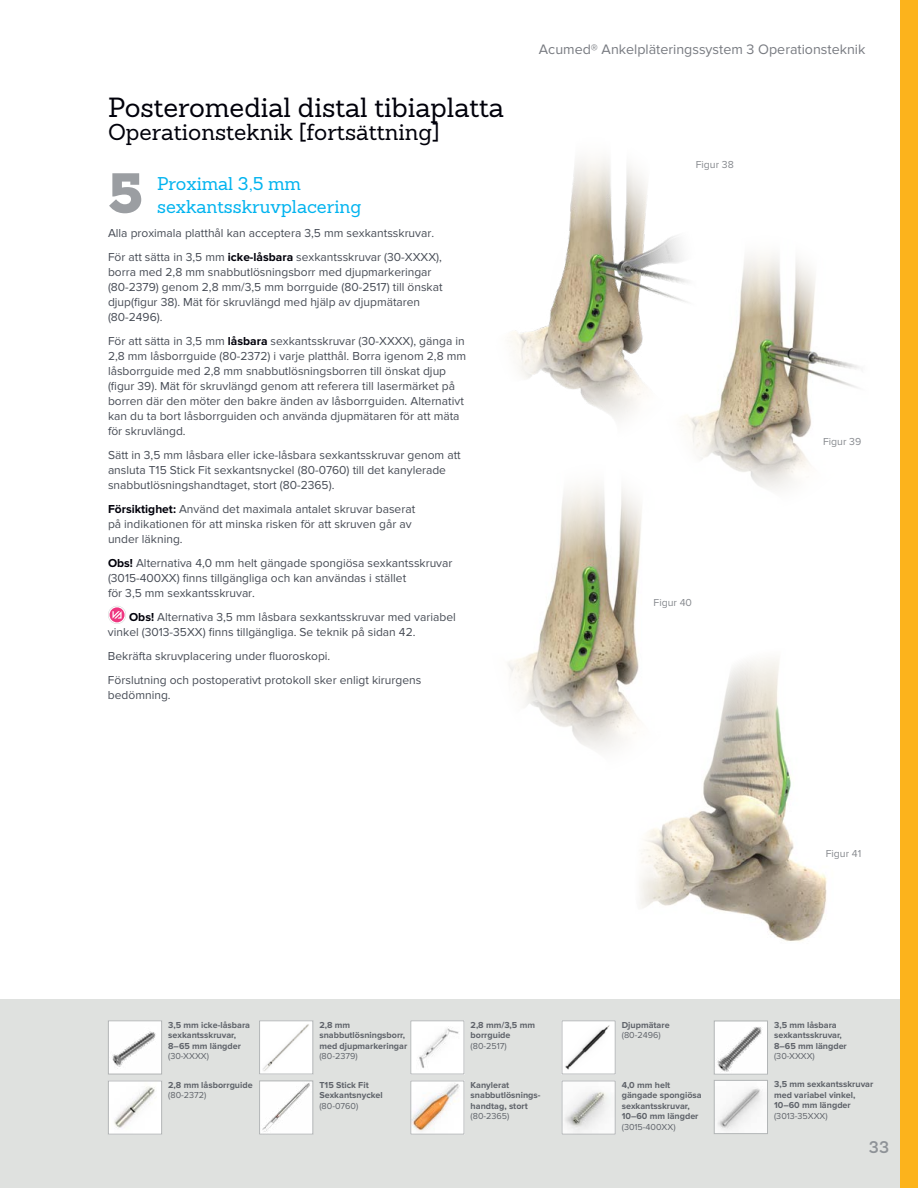
<style>
.page{position:relative;width:918px;height:1188px;background:#fff}
.page>*{position:absolute;margin:0;border:0;box-sizing:border-box;transform-origin:0 0}
.t1{font:900 54.75px "Sanchez Slab";color:#9b9ea2}
.t2{font:27px "Sanchez Slab";color:#00000a}
.t3{font:22.5px "Sanchez Slab";color:#00000a}
.t4{font:18px/23.4px "Sanchez Slab";color:#00b3ef}
.t5{font:600 16.5px "Sanchez Slab";color:#8e9297}
.t6{font:14.25px "Proxima Nova";color:#787b81}
.t7{font:12px/15px "Proxima Nova";color:#474c55}
.t8{font:10.5px "Proxima Nova";color:#878a8f}
.t9{font:700 9px/10.5px "Proxima Nova";color:#5f636a}
.t10{font:9px "Proxima Nova";color:#5f636a}
.s1{font-weight:700;color:#00000a}
</style>
<div class="page">
<div style="left:0;top:999px;width:918px;height:189px;background:#dfe1df"></div>
<img style="left:510px;top:159px;width:149px;height:260px">
<img style="left:508px;top:485px;width:134px;height:266px">
<img style="left:659px;top:236px;width:200px;height:254px">
<img style="left:631px;top:518px;width:196px;height:423px">
<img style="left:261px;top:1022px;width:50px;height:50px">
<div style="left:259px;top:1020px;width:54px;height:54px;border:1px solid #b2b5b6"></div>
<img style="left:110px;top:1022px;width:50px;height:50px">
<div style="left:108px;top:1020px;width:54px;height:54px;border:1px solid #b2b5b6"></div>
<img style="left:261px;top:1083px;width:50px;height:50px">
<div style="left:259px;top:1081px;width:54px;height:54px;border:1px solid #b2b5b6"></div>
<img style="left:564px;top:1083px;width:50px;height:50px">
<div style="left:562px;top:1081px;width:54px;height:54px;border:1px solid #b2b5b6"></div>
<img style="left:412px;top:1022px;width:50px;height:50px">
<div style="left:410px;top:1020px;width:54px;height:54px;border:1px solid #b2b5b6"></div>
<img style="left:110px;top:1083px;width:50px;height:50px">
<div style="left:108px;top:1081px;width:54px;height:54px;border:1px solid #b2b5b6"></div>
<img style="left:564px;top:1022px;width:50px;height:50px">
<div style="left:562px;top:1020px;width:54px;height:54px;border:1px solid #b2b5b6"></div>
<img style="left:412px;top:1083px;width:50px;height:50px">
<div style="left:410px;top:1081px;width:54px;height:54px;border:1px solid #b2b5b6"></div>
<img style="left:716px;top:1023px;width:50px;height:50px">
<div style="left:714px;top:1021px;width:54px;height:54px;border:1px solid #b2b5b6"></div>
<div style="left:900px;top:0;width:18px;height:1188px;background:#fcb31c"></div>
<svg style="left:108px;top:606px;width:18px;height:18px"></svg>
<img style="left:716px;top:1082px;width:50px;height:50px">
<div style="left:714px;top:1080px;width:54px;height:54px;border:1px solid #b2b5b6"></div>
<h2 class="t2" style="left:108px;top:90px;width:398px">Posteromedial distal tibiaplatta</h2>
<h3 class="t3" style="left:108px;top:117px;width:334px">Operationsteknik [fortsättning]</h3>
<h1 class="t1" style="left:108px;top:154px;width:37px">5</h1>
<h3 class="t4" style="left:157px;top:171px;width:206px">Proximal 3,5 mm sexkantsskruvplacering</h3>
<p class="t7" style="left:108px;top:221px;width:335px;line-height:24px">Alla proximala platthål kan acceptera 3,5 mm sexkantsskruvar.<br>För att sätta in 3,5 mm <span class="s1">icke-låsbara</span> sexkantsskruvar (30-XXXX),</p>
<p class="t7" style="left:108px;top:265px;width:336px">borra med 2,8 mm snabbutlösningsborr med djupmarkeringar (80-2379) genom 2,8 mm/3,5 mm borrguide (80-2517) till önskat djup(figur 38). Mät för skruvlängd med hjälp av djupmätaren (80-2496).</p>
<p class="t7" style="left:108px;top:334px;width:360px">För att sätta in 3,5 mm <span class="s1">låsbara</span> sexkantsskruvar (30-XXXX), gänga in 2,8 mm låsborrguide (80-2372) i varje platthål. Borra igenom 2,8 mm låsborrguide med 2,8 mm snabbutlösningsborren till önskat djup (figur 39). Mät för skruvlängd genom att referera till lasermärket på borren där den möter den bakre änden av låsborrguiden. Alternativt kan du ta bort låsborrguiden och använda djupmätaren för att mäta för skruvlängd.</p>
<p class="t7" style="left:108px;top:448px;width:354px">Sätt in 3,5 mm låsbara eller icke-låsbara sexkantsskruvar genom att ansluta T15 Stick Fit sexkantsnyckel (80-0760) till det kanylerade snabbutlösningshandtaget, stort (80-2365).</p>
<p class="t7" style="left:108px;top:502px;width:309px"><span class="s1">Försiktighet:</span> Använd det maximala antalet skruvar baserat på indikationen för att minska risken för att skruven går av under läkning.</p>
<p class="t7" style="left:108px;top:556px;width:346px"><span class="s1">Obs!</span> Alternativa 4,0 mm helt gängade spongiösa sexkantsskruvar (3015-400XX) finns tillgängliga och kan användas i stället<br>för 3,5 mm sexkantsskruvar.</p>
<p class="t7" style="left:108px;top:610px;width:349px;text-indent:21px"><span class="s1">Obs!</span> Alternativa 3,5 mm låsbara sexkantsskruvar med variabel vinkel (3013-35XX) finns tillgängliga. Se teknik på sidan 42.</p>
<p class="t7" style="left:108px;top:644px;width:315px;line-height:24px">Bekräfta skruvplacering under fluoroskopi.<br>Förslutning och postoperativt protokoll sker enligt kirurgens</p>
<p class="t7" style="left:108px;top:688px;width:64px">bedömning.</p>
<p class="t6" style="left:539px;top:41px;width:328px">Acumed® Ankelpläteringssystem 3 Operationsteknik</p>
<p class="t8" style="left:696px;top:159px;width:40px">Figur 38</p>
<p class="t8" style="left:654px;top:596px;width:40px">Figur 40</p>
<p class="t8" style="left:823px;top:435px;width:40px">Figur 39</p>
<p class="t8" style="left:826px;top:848px;width:37px">Figur 41</p>
<p class="t9" style="left:168px;top:1019px;width:83px">3,5 mm icke-låsbara sexkantsskruvar,<br>8–65 mm längder</p>
<p class="t10" style="left:168px;top:1051px;width:42px">(30-XXXX)</p>
<p class="t9" style="left:319px;top:1019px;width:89px">2,8 mm snabbutlösningsborr, med djupmarkeringar</p>
<p class="t10" style="left:319px;top:1051px;width:40px">(80-2379)</p>
<p class="t9" style="left:471px;top:1020px;width:66px">2,8 mm/3,5 mm borrguide</p>
<p class="t10" style="left:471px;top:1040px;width:38px">(80-2517)</p>
<p class="t9" style="left:622px;top:1020px;width:49px">Djupmätare</p>
<p class="t10" style="left:622px;top:1030px;width:40px">(80-2496)</p>
<p class="t9" style="left:774px;top:1020px;width:74px">3,5 mm låsbara sexkantsskruvar,<br>8–65 mm längder</p>
<p class="t10" style="left:774px;top:1051px;width:42px">(30-XXXX)</p>
<p class="t9" style="left:168px;top:1080px;width:86px">2,8 mm låsborrguide</p>
<p class="t10" style="left:168px;top:1090px;width:40px">(80-2372)</p>
<p class="t9" style="left:471px;top:1080px;width:71px">Kanylerat snabbutlösnings&shy;handtag, stort</p>
<p class="t10" style="left:471px;top:1111px;width:40px">(80-2365)</p>
<p class="t9" style="left:319px;top:1080px;width:65px">T15 Stick Fit<br>Sexkantsnyckel</p>
<p class="t10" style="left:319px;top:1101px;width:40px">(80-0760)</p>
<p class="t9" style="left:622px;top:1080px;width:81px">4,0 mm helt gängade spongiösa sexkantsskruvar,<br>10–60 mm längder</p>
<p class="t10" style="left:622px;top:1122px;width:55px">(3015-400XX)</p>
<p class="t9" style="left:774px;top:1079px;width:101px">3,5 mm sexkantsskruvar med variabel vinkel,<br>10–60 mm längder</p>
<p class="t10" style="left:774px;top:1110px;width:55px">(3013-35XXX)</p>
<h3 class="t5" style="left:869px;top:1136px;width:22px">33</h3>
</div>
